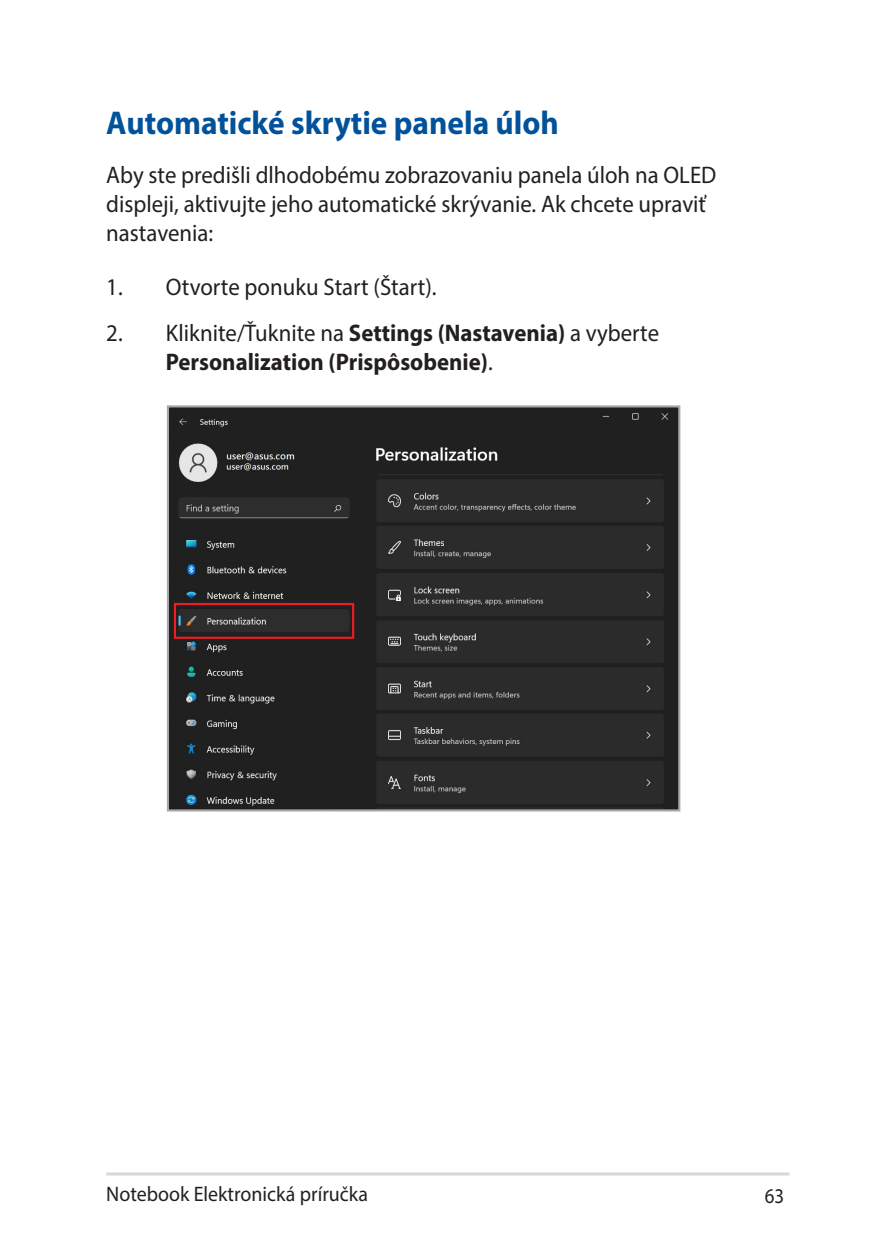
<style>
.page{position:relative;width:893px;height:1259px;background:#fff}
.page>*{position:absolute;margin:0;border:0;box-sizing:border-box;transform-origin:0 0}
.Heading_2{font:700 33px "Myriad Pro";color:#01529a;scale:.95 1}
.Body_Text{font:24px/28.8px "Myriad Pro";color:#231f20;scale:.95 1}
.List{font:700 24px/28.8px "Myriad Pro";color:#231f20;scale:.95 1}
.List-2{font:24px "Myriad Pro";color:#231f20;scale:.95 1}
.t1{font:21px "Myriad Pro";color:#231f20;scale:.95 1}
.t2{font:21px "Myriad Pro";color:#231f20;scale:.9 1}
.s1{font-weight:400}
</style>
<div class="page">
<hr style="left:106px;top:1172px;width:683px;height:3px;background:#d8d8d8">
<img style="left:170px;top:408px;width:507px;height:400px">
<div style="left:167px;top:405px;width:513px;height:406px;border:2px solid #a8a9ad"></div>
<div style="left:174px;top:603px;width:180px;height:36px;border:2px solid #ee1d23"></div>
<p class="Heading_2" style="left:106px;top:101px;width:478px">Automatické skrytie panela úloh</p>
<p class="Body_Text" style="left:106px;top:160px;width:644px">Aby ste predišli dlhodobému zobrazovaniu panela úloh na OLED displeji, aktivujte jeho automatické skrývanie. Ak chcete upraviť nastavenia:</p>
<p class="List-2" style="left:106px;top:272px;width:349px">1. Otvorte ponuku Start (Štart).</p>
<p class="List" style="left:166px;top:317px;width:521px;text-indent:-60px"><span class="s1">2. Kliknite/Ťuknite na</span> Settings (Nastavenia) <span class="s1">a vyberte<br></span>Personalization (Prispôsobenie)<span class="s1">.</span></p>
<p class="t1" style="left:106px;top:1180px;width:277px">Notebook Elektronická príručka</p>
<p class="t2" style="left:765px;top:1182px;width:23px">63</p>
</div>
